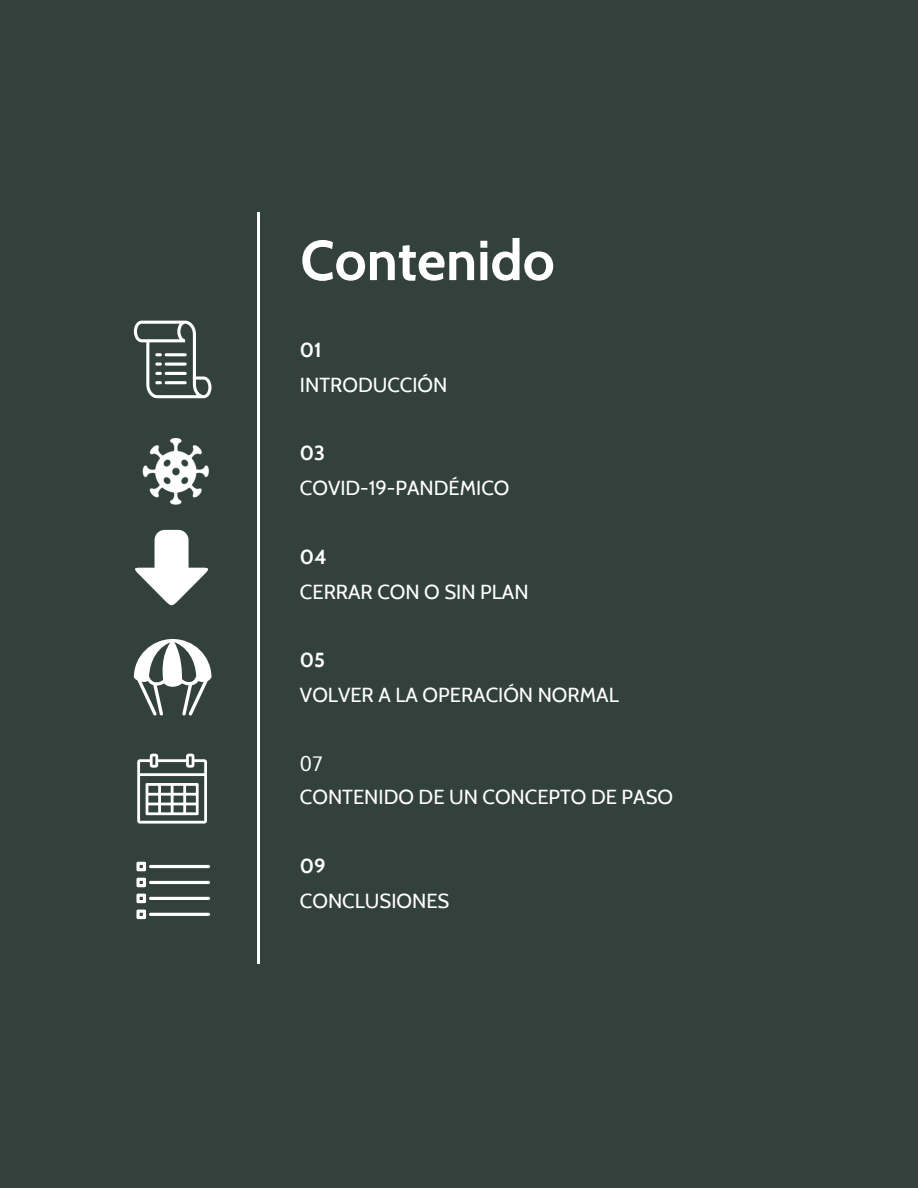
<style>
.page{position:relative;width:918px;height:1188px;background:#33413d}
.page>*{position:absolute;margin:0;border:0;box-sizing:border-box;transform-origin:0 0}
.t1{font:700 56.25px "Cabin";color:#fff}
.t2{font:20.25px "Cabin";color:#fff}
.t3{font:700 20.25px "Cabin";color:#fff}
.t4{font:20.25px "Oxygen";color:#fff}
</style>
<div class="page">
<svg style="left:135px;top:530px;width:73px;height:75px"></svg>
<svg style="left:134px;top:639px;width:77px;height:77px"></svg>
<svg style="left:137px;top:754px;width:70px;height:70px"></svg>
<svg style="left:136px;top:862px;width:74px;height:57px"></svg>
<svg style="left:134px;top:321px;width:78px;height:77px"></svg>
<hr style="left:258px;top:213px;width:2px;height:751px;background:#fff">
<img style="left:142px;top:439px;width:67px;height:66px">
<h1 class="t1" style="left:300px;top:216px;width:256px">Contenido</h1>
<p class="t3" style="left:300px;top:334px;width:23px">01</p>
<p class="t2" style="left:300px;top:368px;width:149px">INTRODUCCIÓN</p>
<p class="t3" style="left:300px;top:437px;width:27px">03</p>
<p class="t2" style="left:300px;top:472px;width:211px">COVID-19-PANDÉMICO</p>
<p class="t3" style="left:300px;top:541px;width:28px">04</p>
<p class="t2" style="left:300px;top:575px;width:230px">CERRAR CON O SIN PLAN</p>
<p class="t3" style="left:300px;top:644px;width:27px">05</p>
<p class="t2" style="left:300px;top:679px;width:320px">VOLVER A LA OPERACIÓN NORMAL</p>
<p class="t4" style="left:300px;top:750px;width:24px">07</p>
<p class="t2" style="left:300px;top:781px;width:375px">CONTENIDO DE UN CONCEPTO DE PASO</p>
<p class="t3" style="left:300px;top:850px;width:27px">09</p>
<p class="t2" style="left:300px;top:885px;width:151px">CONCLUSIONES</p>
</div>
